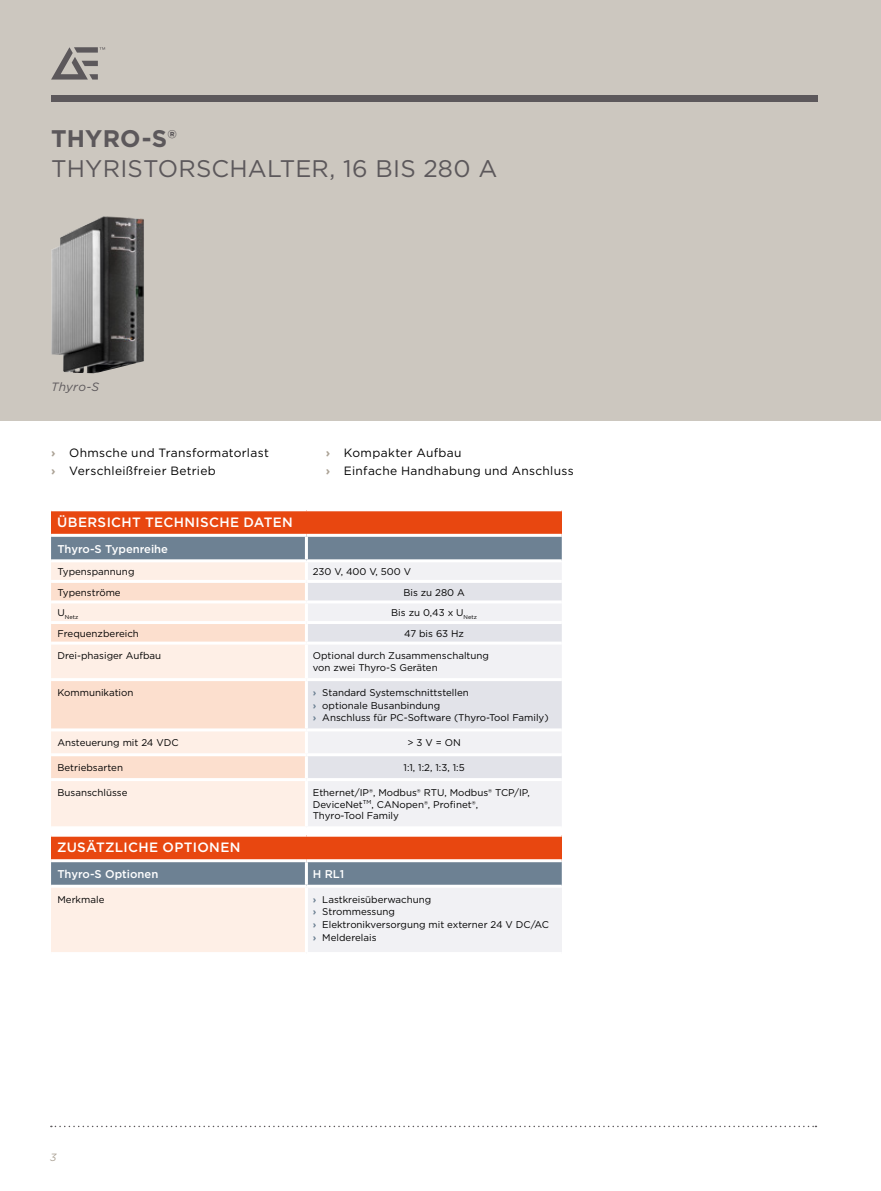
<style>
.page{position:relative;width:881px;height:1191px;background:#fff}
.page>*{position:absolute;margin:0;border:0;box-sizing:border-box;transform-origin:0 0}
.t1{font:24px "Gotham";letter-spacing:.005em;color:#5c585b}
.t2{font:700 24px "Gotham";letter-spacing:.01em;color:#5c585b}
.t3{font:500 13.5px "Gotham";letter-spacing:.025em;color:#fff}
.t4{font:12px/17.9px "Gotham";letter-spacing:.025em;color:#000}
.t5{font:italic 12px "Gotham";letter-spacing:.02em;color:#5c585b}
.t6{font:500 11.25px "Gotham";color:#fff}
.t7{font:italic 10.5px "Gotham";color:#aba295}
.t8{font:9.75px/12.8px "Gotham";color:#000}
.t9{font:5.7px "Gotham";color:#000}
.s1{font-weight:700;color:#aba295}
.s2{font-weight:700;color:#6d8193}
</style>
<div class="page">
<div style="left:0;top:0;width:880px;height:421px;background:#ccc7bf"></div>
<div style="left:51px;top:96px;width:765px;height:6px;background:#5c585b"></div>
<svg style="left:51px;top:47px;width:54px;height:33px"></svg>
<svg style="left:51px;top:1125px;width:765px;height:2px"></svg>
<img style="left:51px;top:216px;width:93px;height:157px">
<div style="left:51px;top:510px;width:510px;height:25px;background:#e84710"></div>
<div style="left:51px;top:537px;width:510px;height:22px;background:#6d8193"></div>
<div style="left:51px;top:562px;width:254px;height:264px;background:#feefe6"></div>
<div style="left:308px;top:563px;width:253px;height:263px;background:#f1f1f4"></div>
<svg style="left:51px;top:583px;width:254px;height:195px;background:#fce5d8"></svg>
<svg style="left:308px;top:583px;width:253px;height:195px;fill:#e2e3e9"></svg>
<hr style="left:51px;top:508px;width:255px;height:3px;background:#fff">
<hr style="left:306px;top:508px;width:255px;height:3px;background:#fff">
<hr style="left:51px;top:534px;width:255px;height:3px;background:#fff">
<hr style="left:306px;top:534px;width:255px;height:3px;background:#fff">
<hr style="left:51px;top:580px;width:255px;height:3px;background:#fff">
<hr style="left:306px;top:580px;width:255px;height:3px;background:#fff">
<hr style="left:51px;top:600px;width:255px;height:3px;background:#fff">
<hr style="left:306px;top:600px;width:255px;height:3px;background:#fff">
<hr style="left:51px;top:621px;width:255px;height:3px;background:#fff">
<hr style="left:306px;top:621px;width:255px;height:3px;background:#fff">
<hr style="left:51px;top:641px;width:255px;height:3px;background:#fff">
<hr style="left:306px;top:641px;width:255px;height:3px;background:#fff">
<hr style="left:51px;top:678px;width:255px;height:3px;background:#fff">
<hr style="left:306px;top:678px;width:255px;height:3px;background:#fff">
<hr style="left:51px;top:728px;width:255px;height:3px;background:#fff">
<hr style="left:306px;top:728px;width:255px;height:3px;background:#fff">
<hr style="left:51px;top:753px;width:255px;height:3px;background:#fff">
<hr style="left:306px;top:753px;width:255px;height:3px;background:#fff">
<hr style="left:51px;top:778px;width:255px;height:3px;background:#fff">
<hr style="left:306px;top:778px;width:255px;height:3px;background:#fff">
<hr style="left:305px;top:537px;width:3px;height:22px;background:#fff">
<div style="left:51px;top:835px;width:510px;height:25px;background:#e84710"></div>
<div style="left:51px;top:862px;width:510px;height:22px;background:#6d8193"></div>
<div style="left:51px;top:886px;width:255px;height:67px;background:#feefe6"></div>
<div style="left:306px;top:886px;width:255px;height:67px;background:#f1f1f4"></div>
<hr style="left:51px;top:833px;width:255px;height:3px;background:#fff">
<hr style="left:306px;top:833px;width:255px;height:3px;background:#fff">
<hr style="left:51px;top:859px;width:255px;height:3px;background:#fff">
<hr style="left:306px;top:859px;width:255px;height:3px;background:#fff">
<hr style="left:306px;top:884px;width:255px;height:3px;background:#fff">
<hr style="left:51px;top:952px;width:255px;height:3px;background:#fff">
<hr style="left:306px;top:952px;width:255px;height:3px;background:#fff">
<hr style="left:305px;top:887px;width:3px;height:65px;background:#fff">
<hr style="left:305px;top:862px;width:3px;height:22px;background:#fff">
<hr style="left:51px;top:884px;width:255px;height:3px;background:#fff">
<h1 class="t2" style="left:51px;top:122px;width:127px">THYRO-S®</h1>
<h1 class="t1" style="left:51px;top:153px;width:447px">THYRISTORSCHALTER, 16 BIS 280 A</h1>
<p class="t5" style="left:51px;top:379px;width:50px">Thyro-S</p>
<p class="t4" style="left:51px;top:444px;width:219px"><span class="s1">›</span> Ohmsche und Transformatorlast <span class="s1">›</span> Verschleißfreier Betrieb</p>
<p class="t4" style="left:326px;top:444px;width:249px"><span class="s1">›</span> Kompakter Aufbau<br><span class="s1">›</span> Einfache Handhabung und Anschluss</p>
<h2 class="t3" style="left:57px;top:513px;width:237px">ÜBERSICHT TECHNISCHE DATEN</h2>
<p class="t6" style="left:57px;top:541px;width:112px">Thyro-S Typenreihe</p>
<p class="t8" style="left:57px;top:565px;width:78px">Typenspannung</p>
<p class="t8" style="left:313px;top:565px;width:100px">230 V, 400 V, 500 V</p>
<p class="t8" style="left:57px;top:585px;width:65px">Typenströme</p>
<p class="t8" style="left:403px;top:585px;width:63px">Bis zu 280 A</p>
<p class="t9" style="left:57px;top:614px;width:22px"><sup>U</sup>Netz</p>
<p class="t8" style="left:391px;top:606px;width:87px">Bis zu 0,43 x U<sub>Netz</sub></p>
<p class="t8" style="left:57px;top:626px;width:83px">Frequenzbereich</p>
<p class="t8" style="left:404px;top:626px;width:61px">47 bis 63 Hz</p>
<p class="t8" style="left:57px;top:649px;width:105px">Drei-phasiger Aufbau</p>
<p class="t8" style="left:313px;top:650px;width:178px;line-height:11.7px">Optional durch Zusammenschaltung von zwei Thyro-S Geräten</p>
<p class="t8" style="left:57px;top:686px;width:77px">Kommunikation</p>
<p class="t8" style="left:313px;top:686px;width:237px"><span class="s2">›</span> Standard Systemschnittstellen<br><span class="s2">›</span> optionale Busanbindung<br><span class="s2">›</span> Anschluss für PC-Software (Thyro-Tool Family)</p>
<p class="t8" style="left:57px;top:736px;width:123px">Ansteuerung mit 24 VDC</p>
<p class="t8" style="left:407px;top:736px;width:55px">&gt; 3 V = ON</p>
<p class="t8" style="left:57px;top:761px;width:67px">Betriebsarten</p>
<p class="t8" style="left:403px;top:761px;width:63px">1:1, 1:2, 1:3, 1:5</p>
<p class="t8" style="left:57px;top:786px;width:71px">Busanschlüsse</p>
<p class="t8" style="left:313px;top:786px;width:218px;line-height:11.7px">Ethernet/IP®, Modbus® RTU, Modbus® TCP/IP,<br>DeviceNet<sup>TM</sup>, CANopen®, Profinet®,<br>Thyro-Tool Family</p>
<h2 class="t3" style="left:57px;top:838px;width:185px">ZUSÄTZLICHE OPTIONEN</h2>
<p class="t6" style="left:57px;top:866px;width:102px">Thyro-S Optionen</p>
<p class="t6" style="left:313px;top:866px;width:33px">H RL1</p>
<p class="t8" style="left:57px;top:892px;width:48px">Merkmale</p>
<p class="t8" style="left:313px;top:892px;width:237px"><span class="s2">›</span> Lastkreisüberwachung<br><span class="s2">›</span> Strommessung<br><span class="s2">›</span> Elektronikversorgung mit externer 24 V DC/AC <span class="s2">›</span> Melderelais</p>
<p class="t7" style="left:50px;top:1150px;width:8px">3</p>
</div>
